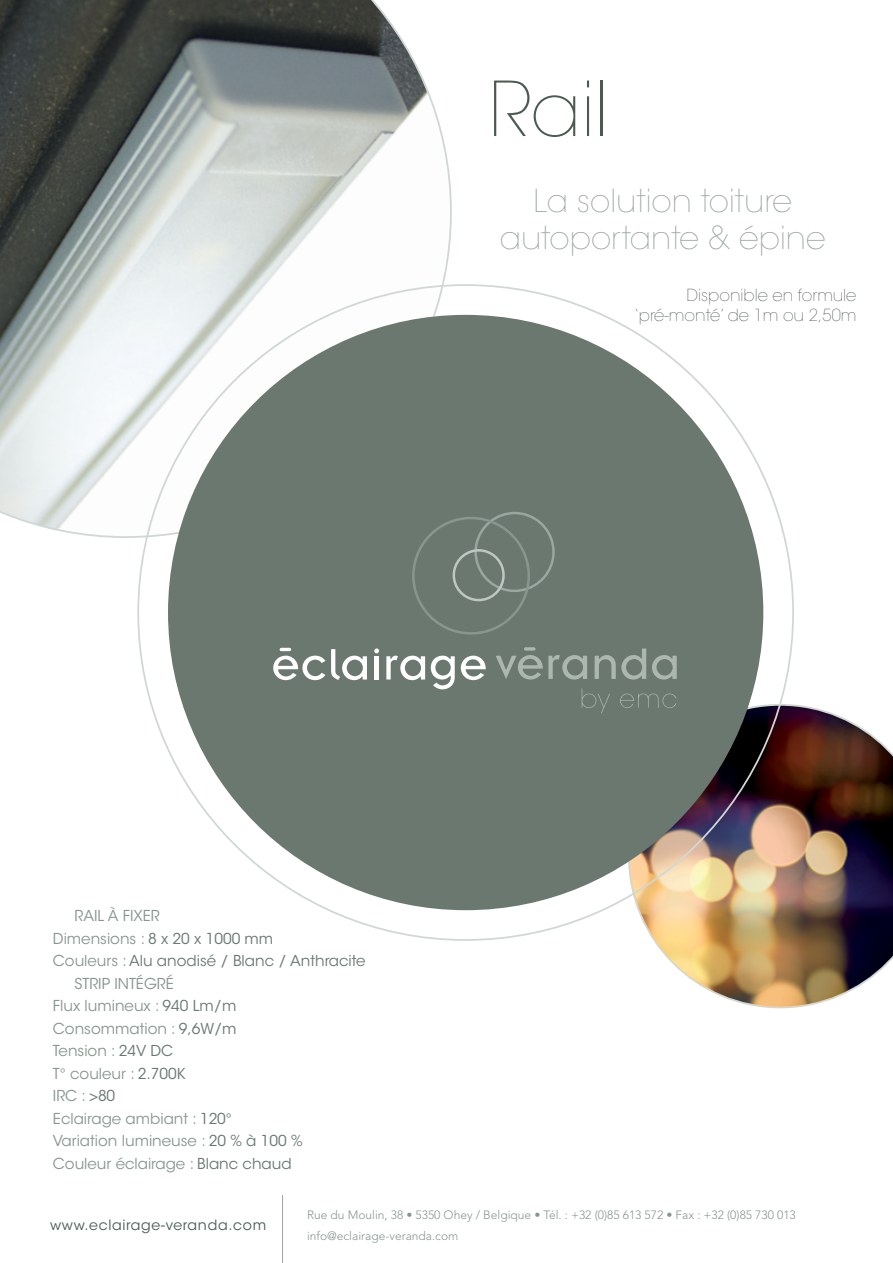
<style>
.page{position:relative;width:893px;height:1263px;background:#fff}
.page>*{position:absolute;margin:0;border:0;box-sizing:border-box;transform-origin:0 0}
.t1{font:200 75px "ITC Avant Garde Std";color:#4c5b52}
.t2{font:200 31.5px/37.8px "ITC Avant Garde Std";color:#9aa69f;text-align:center}
.t3{font:200 16.5px/19.8px "ITC Avant Garde Std";color:#4c5b52;text-align:right}
.t4{font:15px "ITC Avant Garde Std";color:#89968f}
.t5{font:15px "ITC Avant Garde Std";color:#6a7870}
.t6{font:14.1px "ITC Avant Garde Std";letter-spacing:.05em;color:#4c5b52}
.t7{font:300 12px/21px "Avenir LT Std";color:#89968f}
.s1{color:#6a7870}
.s2{color:#89968f}
</style>
<div class="page">
<svg style="left:0;top:0;width:452px;height:538px"></svg>
<img style="left:628px;top:704px;width:265px;height:304px">
<div style="left:168px;top:315px;width:595px;height:595px;background:#6a7870;border-radius:50%"></div>
<svg style="left:412px;top:512px;width:143px;height:123px"></svg>
<svg style="left:331px;top:649px;width:36px;height:31px"></svg>
<hr style="left:375px;top:656px;width:4px;height:23px;background:#fff">
<svg style="left:374px;top:648px;width:5px;height:5px"></svg>
<svg style="left:386px;top:656px;width:39px;height:24px"></svg>
<svg style="left:431px;top:656px;width:24px;height:33px"></svg>
<svg style="left:461px;top:656px;width:25px;height:24px"></svg>
<svg style="left:496px;top:655px;width:91px;height:24px"></svg>
<svg style="left:595px;top:648px;width:51px;height:31px"></svg>
<svg style="left:652px;top:655px;width:25px;height:24px"></svg>
<svg style="left:273px;top:648px;width:52px;height:32px"></svg>
<svg style="left:524px;top:647px;width:11px;height:4px"></svg>
<svg style="left:582px;top:688px;width:28px;height:25px"></svg>
<svg style="left:620px;top:693px;width:56px;height:15px"></svg>
<hr style="left:282px;top:1195px;width:1px;height:68px;background:#9aa69f">
<h1 class="t1" style="left:489px;top:65px;width:121px">Rail</h1>
<h2 class="t2" style="left:500px;top:182px;width:327px">La solution toiture autoportante &amp; épine</h2>
<p class="t3" style="left:634px;top:286px;width:224px">Disponible en formule ‘pré-monté’ de 1m ou 2,50m</p>
<p class="t4" style="left:75px;top:907px;width:87px">RAIL À FIXER</p>
<p class="t4" style="left:53px;top:929px;width:222px">Dimensions : <span class="s1">8 x 20 x 1000 mm</span></p>
<p class="t5" style="left:53px;top:952px;width:314px"><span class="s2">Couleurs :</span> Alu anodisé / Blanc / Anthracite</p>
<p class="t4" style="left:75px;top:974px;width:101px">STRIP INTÉGRÉ</p>
<p class="t4" style="left:53px;top:997px;width:185px">Flux lumineux : <span class="s1">940 Lm/m</span></p>
<p class="t4" style="left:53px;top:1019px;width:185px">Consommation : <span class="s1">9,6W/m</span></p>
<p class="t4" style="left:53px;top:1042px;width:122px">Tension : <span class="s1">24V DC</span></p>
<p class="t4" style="left:53px;top:1064px;width:134px">T° couleur : <span class="s1">2.700K</span></p>
<p class="t4" style="left:53px;top:1087px;width:64px">IRC : <span class="s1">&gt;80</span></p>
<p class="t4" style="left:53px;top:1109px;width:180px">Eclairage ambiant : <span class="s1">120°</span></p>
<p class="t4" style="left:53px;top:1132px;width:251px">Variation lumineuse : <span class="s1">20 % à 100 %</span></p>
<p class="t4" style="left:53px;top:1154px;width:240px">Couleur éclairage : <span class="s1">Blanc chaud</span></p>
<p class="t6" style="left:50px;top:1216px;width:217px">www.eclairage-veranda.com</p>
<p class="t7" style="left:307px;top:1204px;width:490px">Rue du Moulin, 38 • 5350 Ohey / Belgique • Tél. : +32 (0)85 613 572 • Fax : +32 (0)85 730 013 info@eclairage-veranda.com</p>
</div>
